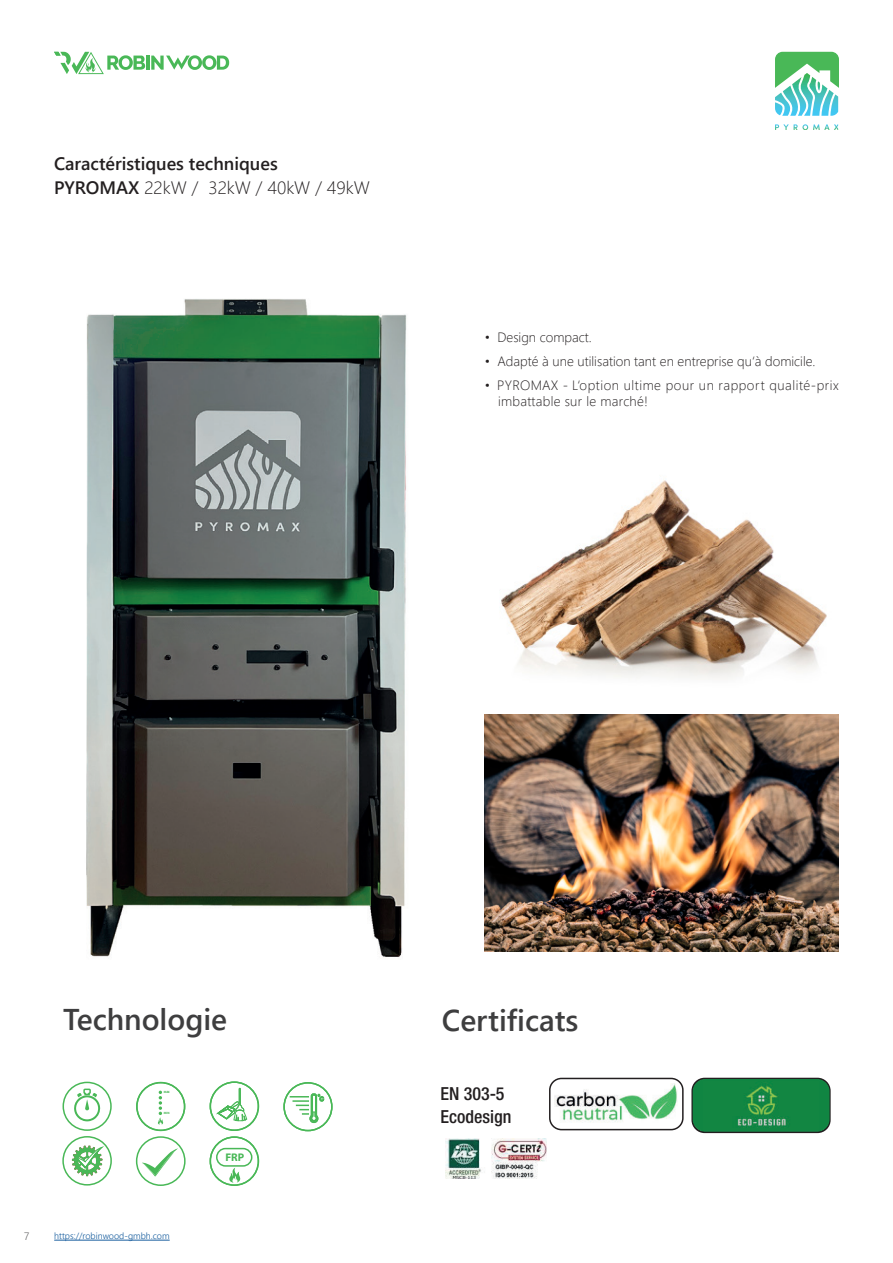
<style>
.page{position:relative;width:893px;height:1263px;background:#fff}
.page>*{position:absolute;margin:0;border:0;box-sizing:border-box;transform-origin:0 0}
.t1{font:600 30px "Segoe UI";color:#3e3e3f}
.t2{font:600 18px "Segoe UI";color:#231f20}
.t3{font:300 18px "Segoe UI";color:#231f20}
.t4{font:500 condensed 18px/22.4px "Helvetica Neue LT Std";color:#231f20}
.t5{font:300 13.5px "Segoe UI";color:#231f20}
.t6{font:300 13.5px "Segoe UI";letter-spacing:.04em;color:#231f20}
.t7{font:300 13.5px "Segoe UI";letter-spacing:.02em;color:#231f20}
.t8{font:700 11.1px "Myriad Pro";color:#49b857}
.t9{font:300 10.5px "Segoe UI";color:#3e3e3f}
.t10{font:300 9px "Segoe UI";color:#175d9e}
.t11{font:700 3.15px "Myriad Pro";color:#49b857}
.s1{font-weight:600}
</style>
<div class="page">
<hr style="left:146px;top:56px;width:3px;height:14px;background:#49b857">
<svg style="left:151px;top:55px;width:78px;height:15px"></svg>
<svg style="left:54px;top:52px;width:91px;height:22px"></svg>
<svg style="left:775px;top:52px;width:64px;height:64px"></svg>
<svg style="left:775px;top:124px;width:63px;height:6px"></svg>
<hr style="left:54px;top:1240px;width:116px;height:1px;background:#175d9e">
<img style="left:445px;top:1138px;width:102px;height:41px">
<svg style="left:691px;top:1078px;width:140px;height:55px"></svg>
<div style="left:693px;top:1080px;width:136px;height:51px;background:#108542;border-radius:12px"></div>
<div style="left:693px;top:1079px;width:136px;height:53px;border:2px solid #108542;border-radius:12px"></div>
<img style="left:737px;top:1085px;width:50px;height:43px">
<div style="left:549px;top:1078px;width:135px;height:52px;border:2px solid #231f20;border-radius:12px"></div>
<img style="left:555px;top:1084px;width:122px;height:38px">
<div style="left:210px;top:1136px;width:49px;height:50px;border:2px solid #49b857;border-radius:50%"></div>
<svg style="left:229px;top:1168px;width:11px;height:15px"></svg>
<div style="left:216px;top:1148px;width:36px;height:19px;border:2px solid #49b857;border-radius:9px"></div>
<div style="left:136px;top:1082px;width:49px;height:49px;border:2px solid #49b857;border-radius:50%"></div>
<svg style="left:158px;top:1091px;width:5px;height:34px"></svg>
<div style="left:62px;top:1136px;width:50px;height:49px;border:2px solid #49b857;border-radius:50%"></div>
<svg style="left:72px;top:1145px;width:32px;height:31px"></svg>
<div style="left:283px;top:1082px;width:50px;height:49px;border:2px solid #49b857;border-radius:50%"></div>
<div style="left:210px;top:1081px;width:49px;height:50px;border:2px solid #49b857;border-radius:50%"></div>
<svg style="left:217px;top:1088px;width:30px;height:33px"></svg>
<div style="left:63px;top:1082px;width:49px;height:49px;border:2px solid #49b857;border-radius:50%"></div>
<svg style="left:74px;top:1087px;width:27px;height:34px"></svg>
<div style="left:136px;top:1136px;width:50px;height:50px;border:2px solid #49b857;border-radius:50%"></div>
<svg style="left:142px;top:1148px;width:36px;height:29px"></svg>
<svg style="left:290px;top:1093px;width:34px;height:30px"></svg>
<img style="left:501px;top:480px;width:326px;height:199px">
<img style="left:485px;top:714px;width:354px;height:238px">
<img style="left:86px;top:299px;width:321px;height:658px">
<p class="t2" style="left:54px;top:147px;width:225px">Caractéristiques techniques</p>
<p class="t3" style="left:54px;top:171px;width:317px"><span class="s1">PYROMAX</span> 22kW / 32kW / 40kW / 49kW</p>
<p class="t5" style="left:485px;top:324px;width:109px">• Design compact.</p>
<p class="t5" style="left:485px;top:348px;width:332px">• Adapté à une utilisation tant en entreprise qu‘à domicile.</p>
<p class="t6" style="left:485px;top:372px;width:356px">• PYROMAX - L‘option ultime pour un rapport qualité-prix</p>
<p class="t7" style="left:498px;top:388px;width:151px">imbattable sur le marché!</p>
<p class="t1" style="left:63px;top:991px;width:166px">Technologie</p>
<p class="t1" style="left:442px;top:992px;width:138px">Certificats</p>
<p class="t11" style="left:164px;top:1090px;width:7px">MAX</p>
<p class="t11" style="left:164px;top:1111px;width:7px">MIN</p>
<p class="t9" style="left:24px;top:1227px;width:7px">7</p>
<p class="t10" style="left:54px;top:1228px;width:117px">https://robinwood-gmbh.com</p>
<p class="t8" style="left:225px;top:1150px;width:20px">FRP</p>
<h2 class="t4" style="left:440px;top:1082px;width:72px">EN 303-5<br>Ecodesign</h2>
</div>
